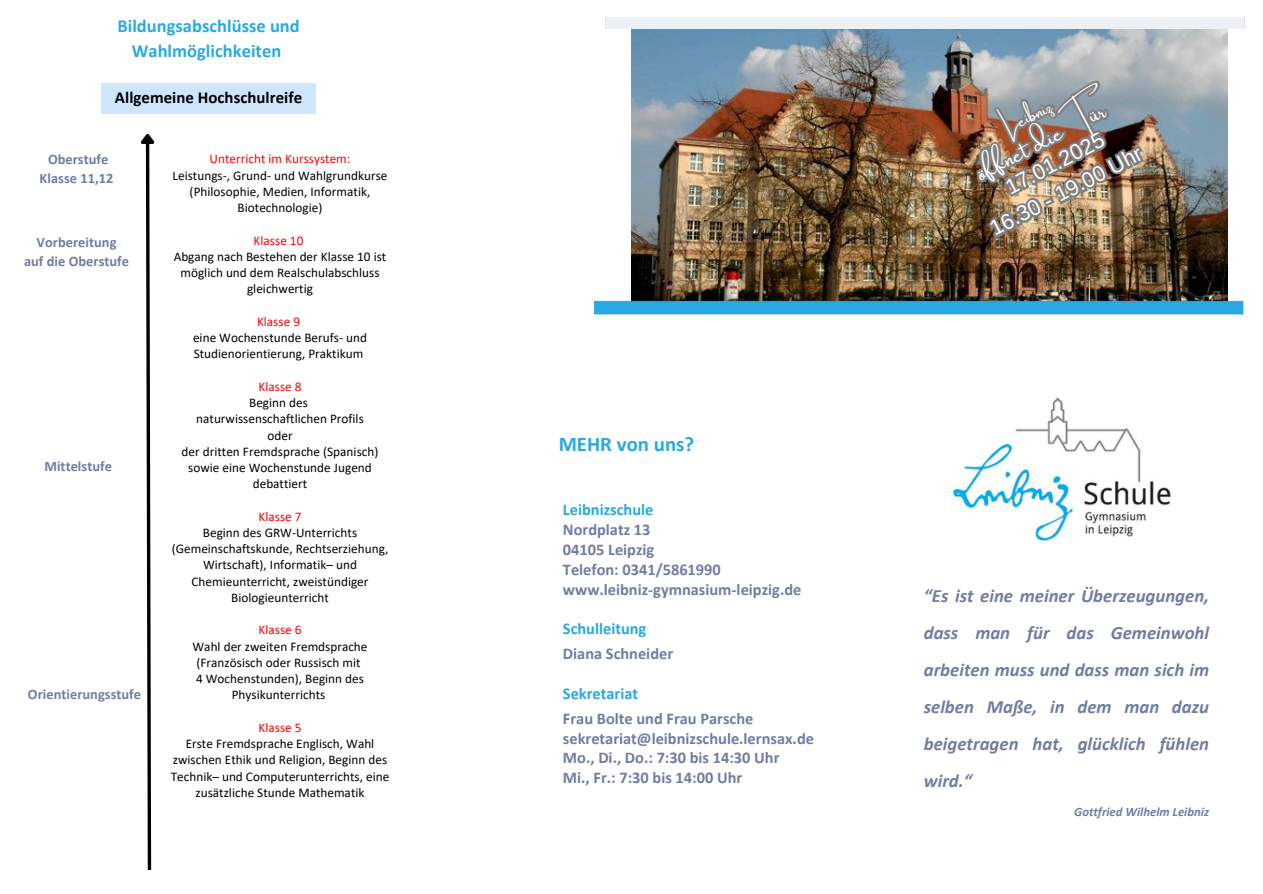
<style>
.page{position:relative;width:1263px;height:894px;background:#fff}
.page>*{position:absolute;margin:0;border:0;box-sizing:border-box;transform-origin:0 0}
.t1{font:21.6px/24.5px "Amsterdam One";color:#fff;text-align:center}
.t2{font:21.6px "Arimo";color:#fff}
.t3{font:700 20.85px "Calibri";color:#28a9e1}
.t4{font:italic 700 18.75px/36.9px "Calibri";color:#727ca3;text-align:justify}
.t5{font:700 18.45px/25.2px "Calibri";letter-spacing:.005em;color:#28a9e1;text-align:center}
.t6{font:700 16.8px "Calibri";letter-spacing:.005em;color:#000}
.t7{font:16.8px "Amsterdam One";color:#fff}
.t8{font:700 16.35px/19.8px "Calibri";color:#727ca3}
.t9{font:700 16.35px "Calibri";color:#28a9e1}
.t10{font:700 14.4px/19.2px "Calibri";color:#727ca3;text-align:center}
.t11{font:13.2px/16.2px "Calibri";color:#000;text-align:center}
.t12{font:13.2px "Calibri";color:#f00}
.t13{font:italic 700 12.75px "Calibri";color:#727ca3}
.s1{color:#28a9e1}
.s2{font-family:"Arimo"}
</style>
<div class="page">
<img style="left:631px;top:29px;width:597px;height:266px">
<div style="left:605px;top:17px;width:640px;height:12px;background:#ecf1f5"></div>
<img style="left:593px;top:295px;width:651px;height:20px">
<img style="left:951px;top:400px;width:220px;height:141px">
<svg style="left:140px;top:134px;width:15px;height:736px"></svg>
<div style="left:102px;top:84px;width:214px;height:30px;background:#d0e6ff"></div>
<img style="left:884px;top:17px;width:313px;height:383px">
<img style="left:930px;top:20px;width:241px;height:267px">
<img style="left:980px;top:123px;width:177px;height:132px">
<h5 class="t5" style="left:117px;top:15px;width:184px">Bildungsabschlüsse und<br>Wahlmöglichkeiten</h5>
<p class="t6" style="left:115px;top:90px;width:189px">Allgemeine Hochschulreife</p>
<p class="t10" style="left:40px;top:151px;width:75px">Oberstufe<br>Klasse 11,12</p>
<p class="t10" style="left:24px;top:233px;width:107px;line-height:19.8px">Vorbereitung<br>auf die Oberstufe</p>
<p class="t10" style="left:44px;top:458px;width:69px">Mittelstufe</p>
<h1 class="t10" style="left:28px;top:685px;width:115px">Orientierungsstufe</h1>
<p class="t12" style="left:210px;top:153px;width:142px">Unterricht im Kurssystem:</p>
<p class="t11" style="left:173px;top:168px;width:216px">Leistungs-, Grund- und Wahlgrundkurse (Philosophie, Medien, Informatik,<br>Biotechnologie)</p>
<p class="t12" style="left:254px;top:235px;width:51px">Klasse 10</p>
<p class="t11" style="left:174px;top:249px;width:214px">Abgang nach Bestehen der Klasse 10 ist möglich und dem Realschulabschluss gleichwertig</p>
<p class="t12" style="left:257px;top:316px;width:44px">Klasse 9</p>
<p class="t11" style="left:193px;top:330px;width:175px;text-align:left">eine Wochenstunde Berufs- und<br>Studienorientierung, Praktikum</p>
<p class="t12" style="left:259px;top:381px;width:44px">Klasse 8</p>
<p class="t11" style="left:249px;top:395px;width:60px">Beginn des</p>
<p class="t11" style="left:196px;top:412px;width:169px">naturwissenschaftlichen Profils</p>
<p class="t11" style="left:267px;top:428px;width:27px">oder</p>
<p class="t11" style="left:182px;top:444px;width:198px">der dritten Fremdsprache (Spanisch)</p>
<p class="t11" style="left:188px;top:460px;width:185px">sowie eine Wochenstunde Jugend debattiert</p>
<p class="t12" style="left:259px;top:510px;width:44px">Klasse 7</p>
<p class="t11" style="left:172px;top:525px;width:218px">Beginn des GRW-Unterrichts (Gemeinschaftskunde, Rechtserziehung,<br>Wirtschaft), Informatik– und<br>Chemieunterricht, zweistündiger<br>Biologieunterricht</p>
<p class="t12" style="left:259px;top:624px;width:44px">Klasse 6</p>
<p class="t11" style="left:193px;top:639px;width:176px;text-align:left">Wahl der zweiten Fremdsprache (Französisch oder Russisch mit</p>
<p class="t11" style="left:196px;top:671px;width:169px">4 Wochenstunden), Beginn des<br>Physikunterrichts</p>
<h2 class="t12" style="left:259px;top:721px;width:44px">Klasse 5</h2>
<p class="t11" style="left:171px;top:736px;width:220px">Erste Fremdsprache Englisch, Wahl zwischen Ethik und Religion, Beginn des Technik– und Computerunterrichts, eine zusätzliche Stunde Mathematik</p>
<h5 class="t3" style="left:559px;top:435px;width:137px">MEHR von uns?</h5>
<h3 class="t8" style="left:563px;top:501px;width:159px"><span class="s1">Leibnizschule<br></span>Nordplatz 13<br>04105 Leipzig<br>Telefon: 0341/5861990</h3>
<h4 class="t8" style="left:563px;top:580px;width:240px">www.leibniz-gymnasium-leipzig.de</h4>
<h4 class="t8" style="left:563px;top:618px;width:112px;line-height:24.3px"><span class="s1">Schulleitung<br></span>Diana Schneider</h4>
<h4 class="t9" style="left:563px;top:686px;width:77px">Sekretariat</h4>
<h5 class="t8" style="left:563px;top:709px;width:253px">Frau Bolte und Frau Parsche sekretariat@leibnizschule.lernsax.de<br>Mo., Di., Do.: 7:30 bis 14:30 Uhr<br>Mi., Fr.: 7:30 bis 14:00 Uhr</h5>
<h4 class="t1" style="left:973px;top:165px;width:144px;rotate:-28deg">öffnet die Tür<br><span class="s2">17.01.2025</span></h4>
<h4 class="t7" style="left:1002px;top:121px;width:52px;rotate:-28deg">Leibniz</h4>
<h4 class="t2" style="left:986px;top:219px;width:170px;rotate:-28deg">16.30 - 19.00 Uhr</h4>
<h5 class="t4" style="left:924px;top:578px;width:287px">“Es ist eine meiner Überzeugungen, dass man für das Gemeinwohl arbeiten muss und dass man sich im selben Maße, in dem man dazu beigetragen hat, glücklich fühlen wird.“</h5>
<h5 class="t13" style="left:1074px;top:806px;width:136px">Gottfried Wilhelm Leibniz</h5>
</div>
